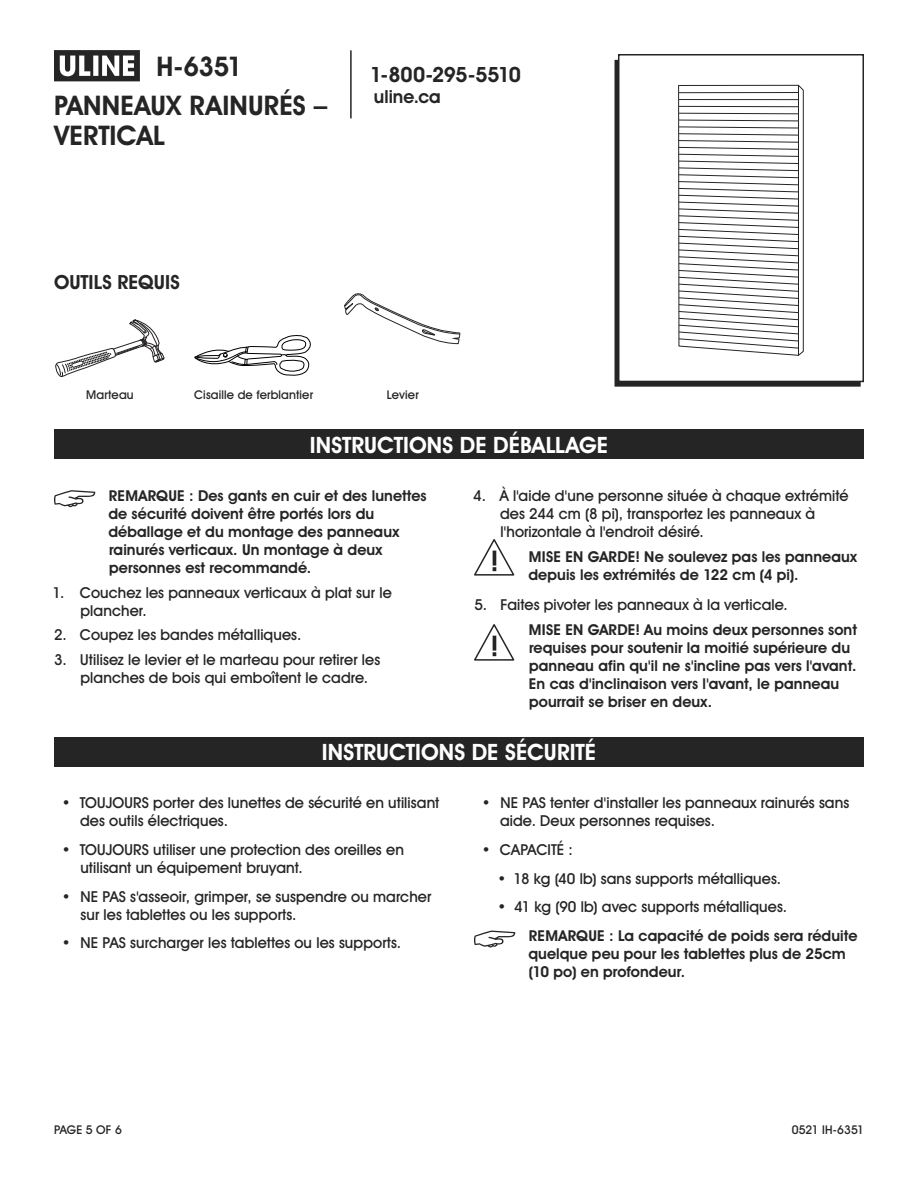
<style>
.page{position:relative;width:918px;height:1188px;background:#fff}
.page>*{position:absolute;margin:0;border:0;box-sizing:border-box;transform-origin:0 0}
.t1{font:700 27px/30px "Uline Two Knine";letter-spacing:.005em;color:#252525}
._2_HEADING_REVERSE{font:700 22.5px "Uline Two Knine";letter-spacing:.005em;color:#fff}
.t2{font:700 21px "Uline Two Knine";letter-spacing:-.02em;color:#252525}
.Tools_Needed{font:700 19.5px "Uline Two Knine";letter-spacing:.005em;color:#252525}
.t3{font:700 18px "Uline Two Knine";color:#252525}
.t4{font:15px/18px "Uline Two Knine";letter-spacing:.005em;color:#252525}
._1_BODY_ALERT{font:700 15px/18px "Uline Two Knine";letter-spacing:.005em;color:#252525}
.t5{font:12px "Uline Two Knine";letter-spacing:.015em;color:#252525}
.t6{font:12px "Uline Two Knine";letter-spacing:-.005em;color:#252525}
</style>
<div class="page">
<hr style="left:350px;top:50px;width:2px;height:68px;background:#252525">
<svg style="left:54px;top:50px;width:86px;height:31px"></svg>
<div style="left:615px;top:60px;width:246px;height:327px;border:2px solid #252525"></div>
<div style="left:619px;top:55px;width:244px;height:326px;background:#fff"></div>
<div style="left:618px;top:54px;width:246px;height:328px;border:2px solid #252525"></div>
<svg style="left:678px;top:84px;width:126px;height:272px"></svg>
<svg style="left:56px;top:320px;width:109px;height:57px"></svg>
<svg style="left:194px;top:335px;width:117px;height:41px"></svg>
<div style="left:54px;top:429px;width:810px;height:30px;background:#252525"></div>
<svg style="left:54px;top:490px;width:41px;height:17px"></svg>
<svg style="left:474px;top:539px;width:40px;height:37px"></svg>
<svg style="left:474px;top:624px;width:40px;height:37px"></svg>
<div style="left:54px;top:737px;width:810px;height:30px;background:#252525"></div>
<svg style="left:474px;top:931px;width:41px;height:17px"></svg>
<svg style="left:344px;top:293px;width:116px;height:51px"></svg>
<h1 class="t1" style="left:157px;top:51px;width:88px">H-6351</h1>
<h1 class="t1" style="left:54px;top:90px;width:275px">PANNEAUX RAINURÉS –<br>VERTICAL</h1>
<h3 class="t2" style="left:370px;top:62px;width:152px">1-800-295-5510</h3>
<p class="t3" style="left:374px;top:86px;width:68px">uline.ca</p>
<h1 class="Tools_Needed" style="left:54px;top:270px;width:127px">OUTILS REQUIS</h1>
<p class="t5" style="left:86px;top:387px;width:49px">Marteau</p>
<p class="t5" style="left:194px;top:387px;width:120px">Cisaille de ferblantier</p>
<h1 class="_2_HEADING_REVERSE" style="left:310px;top:431px;width:300px">INSTRUCTIONS DE DÉBALLAGE</h1>
<p class="_1_BODY_ALERT" style="left:108px;top:486px;width:320px">REMARQUE : Des gants en cuir et des lunettes de sécurité doivent être portés lors du déballage et du montage des panneaux rainurés verticaux. Un montage à deux personnes est recommandé.</p>
<p class="t4" style="left:81px;top:583px;width:313px;text-indent:-28px">1. Couchez les panneaux verticaux à plat sur le plancher.</p>
<p class="t4" style="left:54px;top:626px;width:249px">2. Coupez les bandes métalliques.</p>
<p class="t4" style="left:81px;top:651px;width:301px;text-indent:-26px">3. Utilisez le levier et le marteau pour retirer les planches de bois qui emboîtent le cadre.</p>
<p class="t5" style="left:387px;top:387px;width:33px">Levier</p>
<p class="t4" style="left:500px;top:486px;width:350px;text-indent:-27px">4. À l'aide d'une personne située à chaque extrémité des 244 cm (8 pi), transportez les panneaux à l'horizontale à l'endroit désiré.</p>
<p class="_1_BODY_ALERT" style="left:528px;top:547px;width:330px">MISE EN GARDE! Ne soulevez pas les panneaux depuis les extrémités de 122 cm (4 pi).</p>
<p class="t4" style="left:474px;top:595px;width:315px">5. Faites pivoter les panneaux à la verticale.</p>
<p class="_1_BODY_ALERT" style="left:529px;top:620px;width:329px">MISE EN GARDE! Au moins deux personnes sont requises pour soutenir la moitié supérieure du panneau afin qu'il ne s'incline pas vers l'avant.<br>En cas d'inclinaison vers l'avant, le panneau pourrait se briser en deux.</p>
<h1 class="_2_HEADING_REVERSE" style="left:322px;top:738px;width:276px">INSTRUCTIONS DE SÉCURITÉ</h1>
<p class="t4" style="left:80px;top:794px;width:361px;text-indent:-18px">• TOUJOURS porter des lunettes de sécurité en utilisant des outils électriques.</p>
<p class="t4" style="left:80px;top:840px;width:325px;text-indent:-18px">• TOUJOURS utiliser une protection des oreilles en utilisant un équipement bruyant.</p>
<p class="t4" style="left:80px;top:887px;width:353px;text-indent:-19px">• NE PAS s'asseoir, grimper, se suspendre ou marcher sur les tablettes ou les supports.</p>
<p class="t4" style="left:62px;top:934px;width:341px">• NE PAS surcharger les tablettes ou les supports.</p>
<p class="t4" style="left:500px;top:794px;width:351px;text-indent:-18px">• NE PAS tenter d'installer les panneaux rainurés sans aide. Deux personnes requises.</p>
<p class="t4" style="left:482px;top:840px;width:93px">• CAPACITÉ :</p>
<p class="t4" style="left:497px;top:869px;width:285px">• 18 kg (40 lb) sans supports métalliques.</p>
<p class="t4" style="left:497px;top:898px;width:291px">• 41 kg (90 lb) avec supports métalliques.</p>
<p class="_1_BODY_ALERT" style="left:528px;top:927px;width:331px">REMARQUE : La capacité de poids sera réduite quelque peu pour les tablettes plus de 25cm (10 po) en profondeur.</p>
<p class="t5" style="left:54px;top:1122px;width:69px">PAGE 5 OF 6</p>
<p class="t6" style="left:792px;top:1122px;width:74px">0521 IH-6351</p>
</div>
